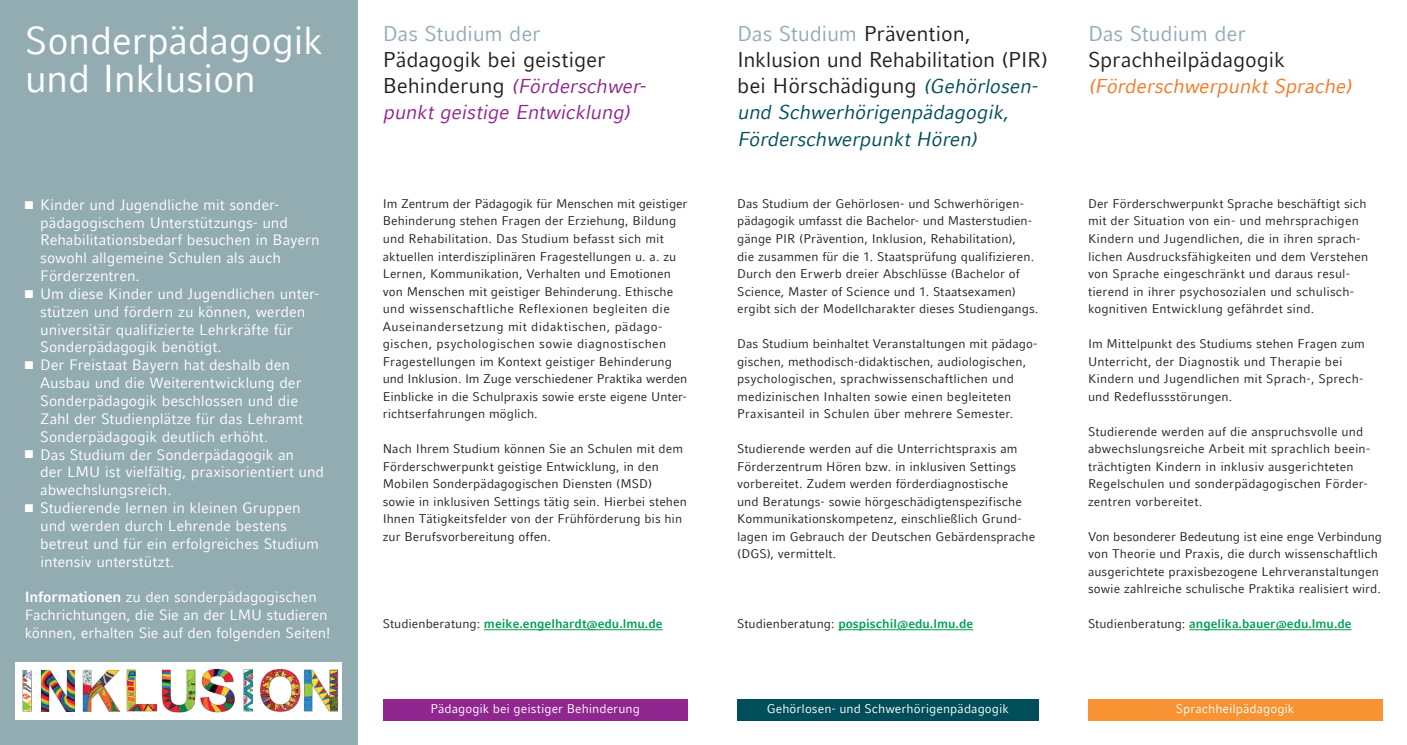
<style>
.page{position:relative;width:1407px;height:745px;background:#fff}
.page>*{position:absolute;margin:0;border:0;box-sizing:border-box;transform-origin:0 0}
.t1{font:38.75px/38.8px "LMU Compatil Fact";letter-spacing:-.015em;color:#fff}
.t2{font:21.25px/26.2px "LMU Compatil Fact";letter-spacing:-.01em;color:#231f20}
.t3{font:21.25px "LMU Compatil Fact";letter-spacing:-.01em;color:#93acb2}
.t4{font:20px/26.2px "LMU Compatil Fact Obl";letter-spacing:-.01em;color:#90268f}
.t5{font:20px/26.2px "LMU Compatil Fact Obl";letter-spacing:-.01em;color:#004e59}
.t6{font:20px "LMU Compatil Fact Obl";letter-spacing:-.01em;color:#f47923}
.t7{font:15px/17.8px "LMU Compatil Fact";letter-spacing:-.005em;color:#fff}
.t8{font:14.75px/17.9px "LMU Compatil Fact";letter-spacing:-.01em;color:#fff}
.t9{font:12.5px/17.5px "LMU Compatil Fact";letter-spacing:.005em;color:#231f20}
.t10{font:700 12.5px "LMU Compatil Fact";color:#009f54}
.t11{font:12.5px "LMU Compatil Fact";letter-spacing:.005em;color:#fff}
.s1{font-family:"LMU Compatil Fact";font-size:21.25px;color:#231f20}
.s2{font-weight:700}
.s3{font-weight:400;color:#231f20}
.s4{color:#93acb2}
.s5{font-family:"LMU Compatil Fact Obl";font-size:20px;color:#004e59}
</style>
<div class="page">
<div style="left:0;top:0;width:358px;height:744px;background:#93acb2"></div>
<div style="left:15px;top:662px;width:25px;height:57px;background:#fff"></div>
<img style="left:22px;top:670px;width:10px;height:41px">
<div style="left:38px;top:662px;width:43px;height:57px;background:#fff"></div>
<img style="left:41px;top:670px;width:34px;height:41px">
<div style="left:81px;top:662px;width:42px;height:57px;background:#fff"></div>
<img style="left:82px;top:670px;width:38px;height:41px">
<div style="left:122px;top:662px;width:40px;height:57px;background:#fff"></div>
<img style="left:126px;top:669px;width:31px;height:42px">
<div style="left:158px;top:662px;width:41px;height:57px;background:#fff"></div>
<img style="left:161px;top:669px;width:35px;height:43px">
<div style="left:197px;top:662px;width:41px;height:57px;background:#fff"></div>
<img style="left:200px;top:668px;width:35px;height:44px">
<div style="left:236px;top:662px;width:25px;height:57px;background:#fff"></div>
<img style="left:244px;top:669px;width:9px;height:42px">
<div style="left:301px;top:662px;width:40px;height:57px;background:#fff"></div>
<img style="left:304px;top:669px;width:34px;height:42px">
<div style="left:260px;top:662px;width:43px;height:57px;background:#fff"></div>
<img style="left:260px;top:668px;width:40px;height:44px">
<hr style="left:484px;top:629px;width:178px;height:1px;background:#009f54">
<div style="left:383px;top:698px;width:304px;height:21px;background:#90268f"></div>
<hr style="left:838px;top:629px;width:135px;height:1px;background:#009f54">
<div style="left:737px;top:698px;width:301px;height:21px;background:#004e59"></div>
<hr style="left:1189px;top:629px;width:162px;height:1px;background:#009f54">
<div style="left:1088px;top:698px;width:294px;height:21px;background:#f79332"></div>
<h1 class="t1" style="left:25px;top:21px;width:300px">Sonderpädagogik und Inklusion</h1>
<h2 class="t3" style="left:383px;top:21px;width:159px">Das Studium der</h2>
<h2 class="t2" style="left:383px;top:46px;width:224px">Pädagogik bei geistiger</h2>
<h3 class="t4" style="left:383px;top:73px;width:264px"><span class="s1">Behinderung</span> (Förderschwer&shy;punkt geistige Entwicklung)</h3>
<p class="t7" style="left:40px;top:195px;width:281px;text-indent:-15px">■ Kinder und Jugendliche mit sonder&shy;pädagogischem Unterstützungs- und Rehabilitationsbedarf besuchen in Bayern sowohl allgemeine Schulen als auch Förderzentren.</p>
<p class="t7" style="left:40px;top:284px;width:281px;text-indent:-15px">■ Um diese Kinder und Jugendlichen unter&shy;stützen und fördern zu können, werden universitär qualifizierte Lehrkräfte für Sonderpädagogik benötigt.</p>
<p class="t7" style="left:40px;top:356px;width:264px;text-indent:-15px">■ Der Freistaat Bayern hat deshalb den Ausbau und die Weiterentwicklung der Sonderpädagogik beschlossen und die Zahl der Studienplätze für das Lehramt Sonderpädagogik deutlich erhöht.</p>
<p class="t7" style="left:40px;top:445px;width:285px;text-indent:-15px">■ Das Studium der Sonderpädagogik an<br>der LMU ist vielfältig, praxisorientiert und abwechslungsreich.</p>
<p class="t7" style="left:40px;top:498px;width:280px;text-indent:-15px">■ Studierende lernen in kleinen Gruppen und werden durch Lehrende bestens betreut und für ein erfolgreiches Studium intensiv unterstützt.</p>
<p class="t8" style="left:25px;top:587px;width:308px"><span class="s2">Informationen</span> zu den sonderpädagogischen<br>Fachrichtungen, die Sie an der LMU studieren können, erhalten Sie auf den folgenden Seiten!</p>
<p class="t9" style="left:383px;top:195px;width:306px">Im Zentrum der Pädagogik für Menschen mit geistiger Behinderung stehen Fragen der Erziehung, Bildung und Rehabilitation. Das Studium befasst sich mit aktuellen interdisziplinären Fragestellungen u. a. zu Lernen, Kommunikation, Verhalten und Emotionen von Menschen mit geistiger Behinderung. Ethische und wissenschaftliche Reflexionen begleiten die Auseinandersetzung mit didaktischen, pädago&shy;gischen, psychologischen sowie diagnostischen Fragestellungen im Kontext geistiger Behinderung und Inklusion. Im Zuge verschiedener Praktika werden Einblicke in die Schulpraxis sowie erste eigene Unter&shy;richtserfahrungen möglich.</p>
<p class="t9" style="left:383px;top:440px;width:306px">Nach Ihrem Studium können Sie an Schulen mit dem Förderschwerpunkt geistige Entwicklung, in den Mobilen Sonderpädagogischen Diensten (MSD) sowie in inklusiven Settings tätig sein. Hierbei stehen Ihnen Tätigkeitsfelder von der Frühförderung bis hin zur Berufsvorbereitung offen.</p>
<p class="t10" style="left:383px;top:616px;width:281px"><span class="s3">Studienberatung:</span> meike.engelhardt@edu.lmu.de</p>
<p class="t11" style="left:430px;top:701px;width:211px">Pädagogik bei geistiger Behinderung</p>
<h2 class="t2" style="left:737px;top:20px;width:313px"><span class="s4">Das Studium</span> Prävention,<br>Inklusion und Rehabilitation (PIR) bei Hörschädigung <span class="s5">(Gehörlosen-</span></h2>
<h3 class="t5" style="left:737px;top:99px;width:273px">und Schwerhörigenpädagogik,<br>Förderschwerpunkt Hören)</h3>
<p class="t9" style="left:737px;top:195px;width:303px">Das Studium der Gehörlosen- und Schwerhörigen&shy;pädagogik umfasst die Bachelor- und Masterstudien&shy;gänge PIR (Prävention, Inklusion, Rehabilitation),<br>die zusammen für die 1. Staatsprüfung qualifizieren.<br>Durch den Erwerb dreier Abschlüsse (Bachelor of Science, Master of Science und 1. Staatsexamen) ergibt sich der Modellcharakter dieses Studiengangs.</p>
<p class="t9" style="left:737px;top:335px;width:300px">Das Studium beinhaltet Veranstaltungen mit pädago&shy;gischen, methodisch-didaktischen, audiologischen, psychologischen, sprachwissenschaftlichen und medizinischen Inhalten sowie einen begleiteten Praxisanteil in Schulen über mehrere Semester.</p>
<p class="t9" style="left:737px;top:440px;width:299px">Studierende werden auf die Unterrichtspraxis am Förderzentrum Hören bzw. in inklusiven Settings vorbereitet. Zudem werden förderdiagnostische<br>und Beratungs- sowie hörgeschädigtenspezifische Kommunikationskompetenz, einschließlich Grund&shy;lagen im Gebrauch der Deutschen Gebärdensprache (DGS), vermittelt.</p>
<p class="t10" style="left:737px;top:616px;width:237px"><span class="s3">Studienberatung:</span> pospischil@edu.lmu.de</p>
<p class="t11" style="left:767px;top:701px;width:244px">Gehörlosen- und Schwerhörigenpädagogik</p>
<h2 class="t3" style="left:1088px;top:21px;width:159px">Das Studium der</h2>
<h2 class="t2" style="left:1088px;top:46px;width:198px">Sprachheilpädagogik</h2>
<h3 class="t6" style="left:1088px;top:75px;width:265px">(Förderschwerpunkt Sprache)</h3>
<p class="t9" style="left:1088px;top:195px;width:282px">Der Förderschwerpunkt Sprache beschäftigt sich mit der Situation von ein- und mehrsprachigen Kindern und Jugendlichen, die in ihren sprach&shy;lichen Ausdrucksfähigkeiten und dem Verstehen von Sprache eingeschränkt und daraus resul&shy;tierend in ihrer psychosozialen und schulisch&shy;kognitiven Entwicklung gefährdet sind.</p>
<p class="t9" style="left:1088px;top:335px;width:278px">Im Mittelpunkt des Studiums stehen Fragen zum Unterricht, der Diagnostik und Therapie bei Kindern und Jugendlichen mit Sprach-, Sprech&shy;und Redeflussstörungen.</p>
<p class="t9" style="left:1088px;top:422px;width:284px">Studierende werden auf die anspruchsvolle und abwechslungsreiche Arbeit mit sprachlich beein&shy;trächtigten Kindern in inklusiv ausgerichteten Regelschulen und sonderpädagogischen Förder&shy;zentren vorbereitet.</p>
<p class="t9" style="left:1088px;top:527px;width:296px">Von besonderer Bedeutung ist eine enge Verbindung von Theorie und Praxis, die durch wissenschaftlich ausgerichtete praxisbezogene Lehrveranstaltungen sowie zahlreiche schulische Praktika realisiert wird.</p>
<p class="t10" style="left:1088px;top:616px;width:265px"><span class="s3">Studienberatung:</span> angelika.bauer@edu.lmu.de</p>
<p class="t11" style="left:1176px;top:701px;width:120px">Sprachheilpädagogik</p>
</div>
